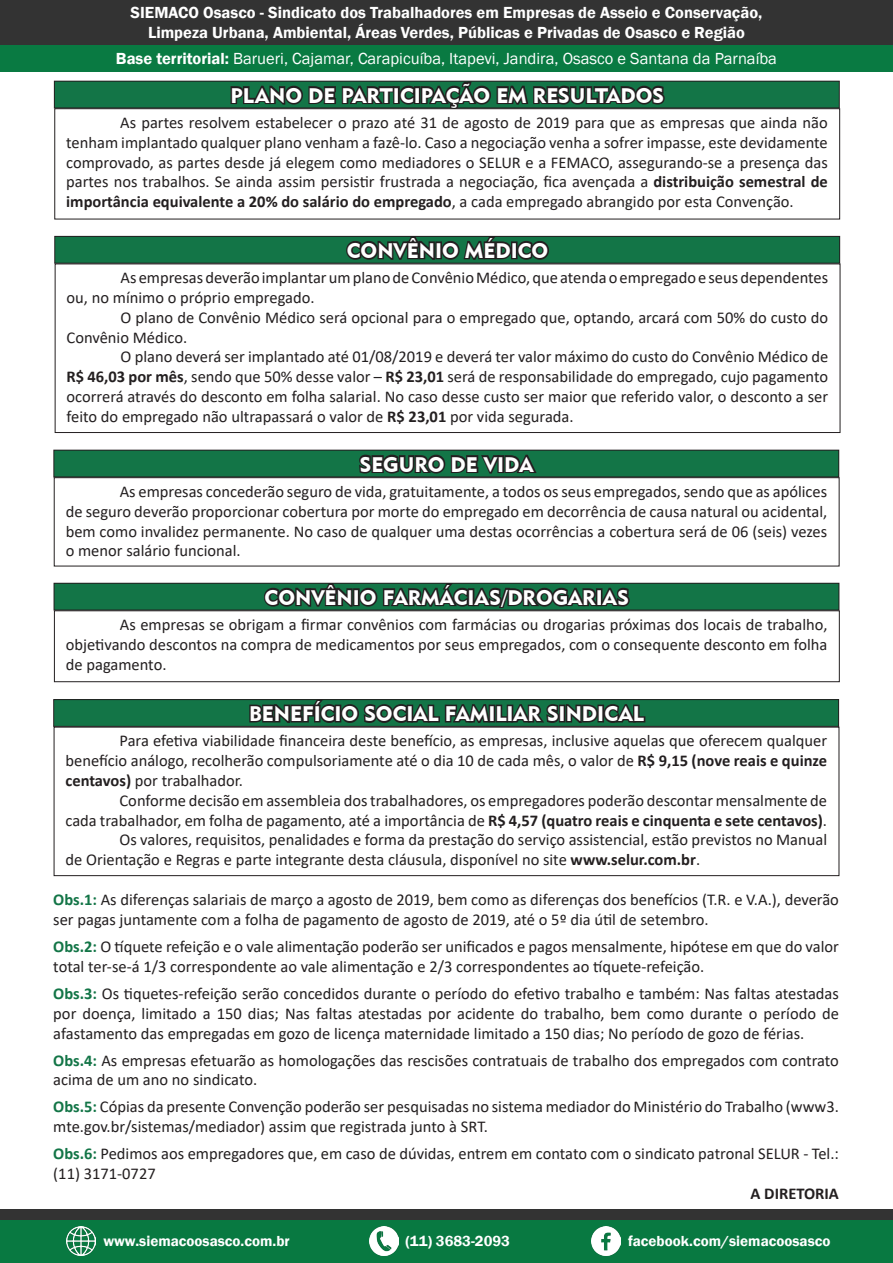
<style>
.page{position:relative;width:893px;height:1263px;background:#fff}
.page>*{position:absolute;margin:0;border:0;box-sizing:border-box;transform-origin:0 0}
.t1{font:21px "Geometric 415 BT Black A";color:#fff}
.t2{font:16.5px/19.8px "Calibri";color:#231f20}
.t3{font:600 16.5px "Franklin Gothic";color:#fff}
.t4{font:16.5px "Franklin Gothic";color:#fff}
.t5{font:700 16.5px "Calibri";color:#231f20}
.t6{font:600 15px "Franklin Gothic";color:#fff}
.s1{font-weight:600}
.s2{font-weight:700}
.s3{font-weight:700;color:#137547}
</style>
<div class="page">
<div style="left:0;top:1209px;width:893px;height:35px;background:#333"></div>
<div style="left:0;top:1221px;width:893px;height:42px;background:#087941"></div>
<img style="left:67px;top:1227px;width:29px;height:29px">
<img style="left:591px;top:1227px;width:29px;height:29px">
<img style="left:369px;top:1227px;width:29px;height:29px">
<div style="left:0;top:28px;width:893px;height:44px;background:#097a42"></div>
<div style="left:0;top:0;width:893px;height:45px;background:#333"></div>
<div style="left:54px;top:108px;width:786px;height:111px;border:1px solid #231f20"></div>
<div style="left:54px;top:81px;width:785px;height:27px;background:#137547"></div>
<div style="left:54px;top:81px;width:786px;height:27px;border:1px solid #231f20"></div>
<svg style="left:229px;top:80px;width:438px;height:30px"></svg>
<div style="left:55px;top:264px;width:785px;height:169px;border:1px solid #231f20"></div>
<div style="left:55px;top:236px;width:785px;height:27px;background:#137547"></div>
<div style="left:54px;top:236px;width:786px;height:28px;border:1px solid #231f20"></div>
<svg style="left:344px;top:235px;width:207px;height:25px"></svg>
<div style="left:54px;top:477px;width:785px;height:89px;border:1px solid #231f20"></div>
<div style="left:54px;top:450px;width:785px;height:27px;background:#137547"></div>
<div style="left:53px;top:450px;width:786px;height:27px;border:1px solid #231f20"></div>
<svg style="left:357px;top:454px;width:182px;height:22px"></svg>
<div style="left:54px;top:610px;width:786px;height:72px;border:1px solid #231f20"></div>
<div style="left:54px;top:583px;width:785px;height:27px;background:#137547"></div>
<div style="left:54px;top:583px;width:785px;height:27px;border:1px solid #231f20"></div>
<svg style="left:262px;top:582px;width:370px;height:28px"></svg>
<div style="left:54px;top:727px;width:785px;height:149px;border:1px solid #231f20"></div>
<div style="left:54px;top:700px;width:785px;height:26px;background:#137547"></div>
<div style="left:53px;top:699px;width:786px;height:28px;border:1px solid #231f20"></div>
<svg style="left:248px;top:699px;width:399px;height:24px"></svg>
<p class="t3" style="left:131px;top:2px;width:633px">SIEMACO Osasco - Sindicato dos Trabalhadores em Empresas de Asseio e Conservação,</p>
<p class="t3" style="left:148px;top:22px;width:598px">Limpeza Urbana, Ambiental, Áreas Verdes, Públicas e Privadas de Osasco e Região</p>
<p class="t4" style="left:116px;top:48px;width:663px"><span class="s1">Base territorial:</span> Barueri, Cajamar, Carapicuíba, Itapevi, Jandira, Osasco e Santana da Parnaíba</p>
<p class="t1" style="left:230px;top:82px;width:435px">PLANO DE PARTICIPAÇÃO EM RESULTADOS</p>
<p class="t2" style="left:66px;top:112px;width:763px;text-align:justify;text-indent:54px">As partes resolvem estabelecer o prazo até 31 de agosto de 2019 para que as empresas que ainda não tenham implantado qualquer plano venham a fazê-lo. Caso a negociação venha a sofrer impasse, este devidamente comprovado, as partes desde já elegem como mediadores o SELUR e a FEMACO, assegurando-se a presença das partes nos trabalhos. Se ainda assim persistir frustrada a negociação, fica avençada a <span class="s2">distribuição semestral de importância equivalente a 20% do salário do empregado</span>, a cada empregado abrangido por esta Convenção.</p>
<p class="t1" style="left:347px;top:238px;width:203px">CONVÊNIO MÉDICO</p>
<p class="t2" style="left:67px;top:267px;width:763px;text-indent:54px">As empresas deverão implantar um plano de Convênio Médico, que atenda o empregado e seus dependentes ou, no mínimo o próprio empregado.</p>
<p class="t2" style="left:67px;top:307px;width:763px;text-indent:54px">O plano de Convênio Médico será opcional para o empregado que, optando, arcará com 50% do custo do<br>Convênio Médico.</p>
<p class="t2" style="left:67px;top:347px;width:763px;text-align:justify;text-indent:54px">O plano deverá ser implantado até 01/08/2019 e deverá ter valor máximo do custo do Convênio Médico de <span class="s2">R$ 46,03 por mês</span>, sendo que 50% desse valor – <span class="s2">R$ 23,01</span> será de responsabilidade do empregado, cujo pagamento ocorrerá através do desconto em folha salarial. No caso desse custo ser maior que referido valor, o desconto a ser feito do empregado não ultrapassará o valor de <span class="s2">R$ 23,01</span> por vida segurada.</p>
<p class="t1" style="left:360px;top:451px;width:175px">SEGURO DE VIDA</p>
<p class="t2" style="left:66px;top:481px;width:763px;text-align:justify;text-indent:54px">As empresas concederão seguro de vida, gratuitamente, a todos os seus empregados, sendo que as apólices de seguro deverão proporcionar cobertura por morte do empregado em decorrência de causa natural ou acidental, bem como invalidez permanente. No caso de qualquer uma destas ocorrências a cobertura será de 06 (seis) vezes o menor salário funcional.</p>
<p class="t1" style="left:265px;top:584px;width:366px">CONVÊNIO FARMÁCIAS/DROGARIAS</p>
<p class="t2" style="left:66px;top:614px;width:763px;text-align:justify;text-indent:54px">As empresas se obrigam a firmar convênios com farmácias ou drogarias próximas dos locais de trabalho, objetivando descontos na compra de medicamentos por seus empregados, com o consequente desconto em folha de pagamento.</p>
<p class="t1" style="left:249px;top:701px;width:396px">BENEFÍCIO SOCIAL FAMILIAR SINDICAL</p>
<p class="t2" style="left:66px;top:731px;width:763px;text-align:justify;text-indent:54px">Para efetiva viabilidade financeira deste benefício, as empresas, inclusive aquelas que oferecem qualquer benefício análogo, recolherão compulsoriamente até o dia 10 de cada mês, o valor de <span class="s2">R$ 9,15 (nove reais e quinze centavos)</span> por trabalhador.</p>
<p class="t2" style="left:66px;top:790px;width:763px;text-align:right">Conforme decisão em assembleia dos trabalhadores, os empregadores poderão descontar mensalmente de<br>cada trabalhador, em folha de pagamento, até a importância de <span class="s2">R$ 4,57 (quatro reais e cinquenta e sete centavos)</span>.</p>
<p class="t2" style="left:66px;top:830px;width:763px;text-indent:54px">Os valores, requisitos, penalidades e forma da prestação do serviço assistencial, estão previstos no Manual de Orientação e Regras e parte integrante desta cláusula, disponível no site <span class="s2">www.selur.com.br</span>.</p>
<p class="t2" style="left:53px;top:889px;width:787px"><span class="s3">Obs.1:</span> As diferenças salariais de março a agosto de 2019, bem como as diferenças dos benefícios (T.R. e V.A.), deverão ser pagas juntamente com a folha de pagamento de agosto de 2019, até o 5º dia útil de setembro.</p>
<p class="t2" style="left:53px;top:936px;width:787px"><span class="s3">Obs.2:</span> O tíquete refeição e o vale alimentação poderão ser unificados e pagos mensalmente, hipótese em que do valor total ter-se-á 1/3 correspondente ao vale alimentação e 2/3 correspondentes ao tíquete-refeição.</p>
<p class="t2" style="left:53px;top:983px;width:787px;text-align:justify"><span class="s3">Obs.3:</span> Os tiquetes-refeição serão concedidos durante o período do efetivo trabalho e também: Nas faltas atestadas por doença, limitado a 150 dias; Nas faltas atestadas por acidente do trabalho, bem como durante o período de afastamento das empregadas em gozo de licença maternidade limitado a 150 dias; No período de gozo de férias.</p>
<p class="t2" style="left:53px;top:1050px;width:787px"><span class="s3">Obs.4:</span> As empresas efetuarão as homologações das rescisões contratuais de trabalho dos empregados com contrato acima de um ano no sindicato.</p>
<p class="t2" style="left:53px;top:1096px;width:787px"><span class="s3">Obs.5:</span> Cópias da presente Convenção poderão ser pesquisadas no sistema mediador do Ministério do Trabalho (www3. mte.gov.br/sistemas/mediador) assim que registrada junto à SRT.</p>
<p class="t2" style="left:53px;top:1143px;width:787px"><span class="s3">Obs.6:</span> Pedimos aos empregadores que, em caso de dúvidas, entrem em contato com o sindicato patronal SELUR - Tel.: (11) 3171-0727</p>
<p class="t5" style="left:750px;top:1181px;width:90px">A DIRETORIA</p>
<p class="t6" style="left:103px;top:1232px;width:188px">www.siemacoosasco.com.br</p>
<p class="t6" style="left:406px;top:1232px;width:106px">(11) 3683-2093</p>
<p class="t6" style="left:628px;top:1232px;width:204px">facebook.com/siemacoosasco</p>
</div>
